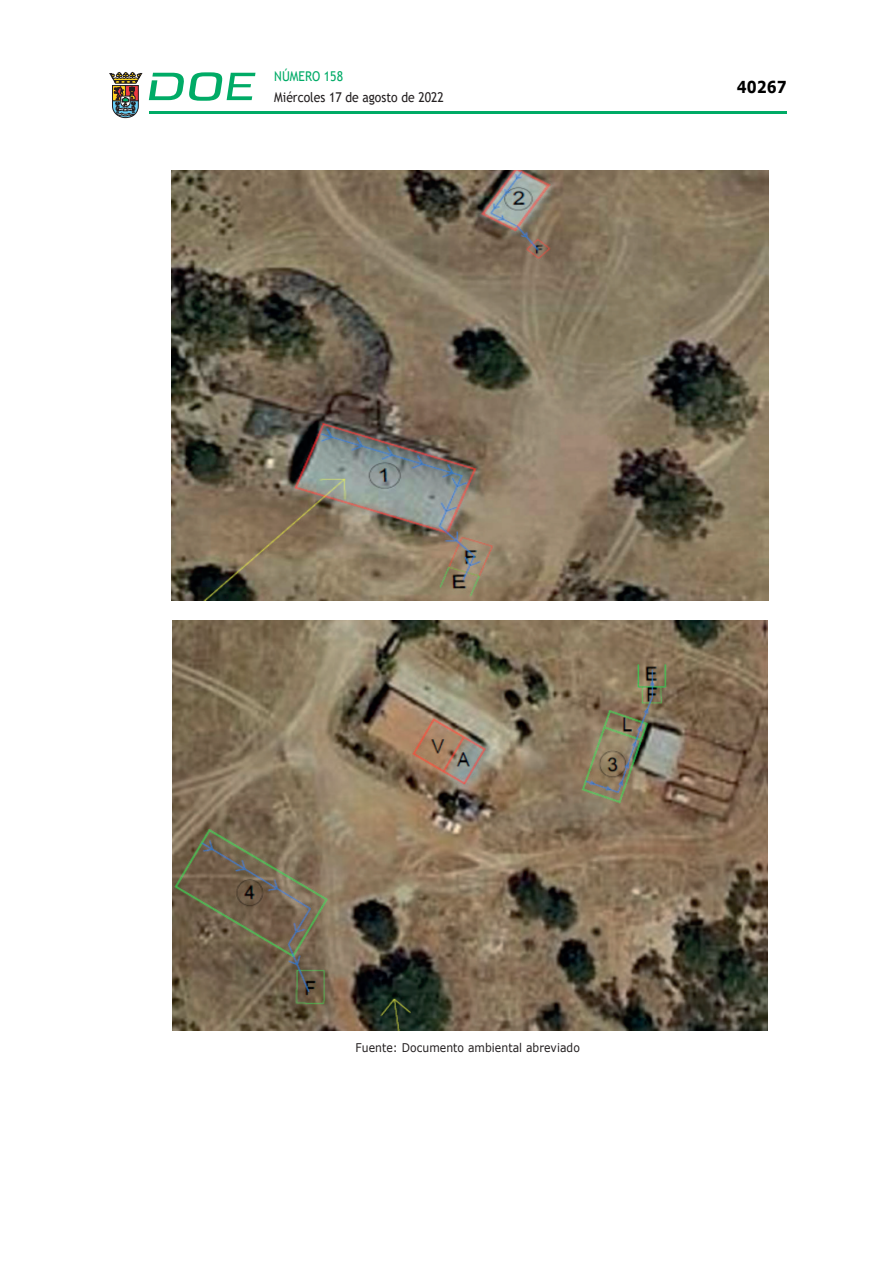
<style>
.page{position:relative;width:893px;height:1263px;background:#fff}
.page>*{position:absolute;margin:0;border:0;box-sizing:border-box;transform-origin:0 0}
.t1{font:700 16.5px "Verdana";color:#000;scale:.85 1}
.t2{font:13.5px "Trebuchet MS";color:#231f20;scale:.9 1}
.t3{font:13.5px "Trebuchet MS";color:#00ab67;scale:.9 1}
.CUERPO_DE_TEXTO{font:12px "Verdana";letter-spacing:.005em;color:#231f20;scale:.9 1}
</style>
<div class="page">
<hr style="left:149px;top:111px;width:638px;height:3px;background:#00ab66">
<svg style="left:109px;top:72px;width:33px;height:46px"></svg>
<svg style="left:149px;top:72px;width:106px;height:29px"></svg>
<img style="left:172px;top:170px;width:596px;height:430px">
<img style="left:173px;top:621px;width:595px;height:410px">
<p class="t3" style="left:274px;top:67px;width:78px">NÚMERO 158</p>
<p class="t2" style="left:274px;top:88px;width:190px">Miércoles 17 de agosto de 2022</p>
<h1 class="t1" style="left:737px;top:75px;width:60px">40267</h1>
<p class="CUERPO_DE_TEXTO" style="left:356px;top:1039px;width:251px">Fuente: Documento ambiental abreviado</p>
</div>
